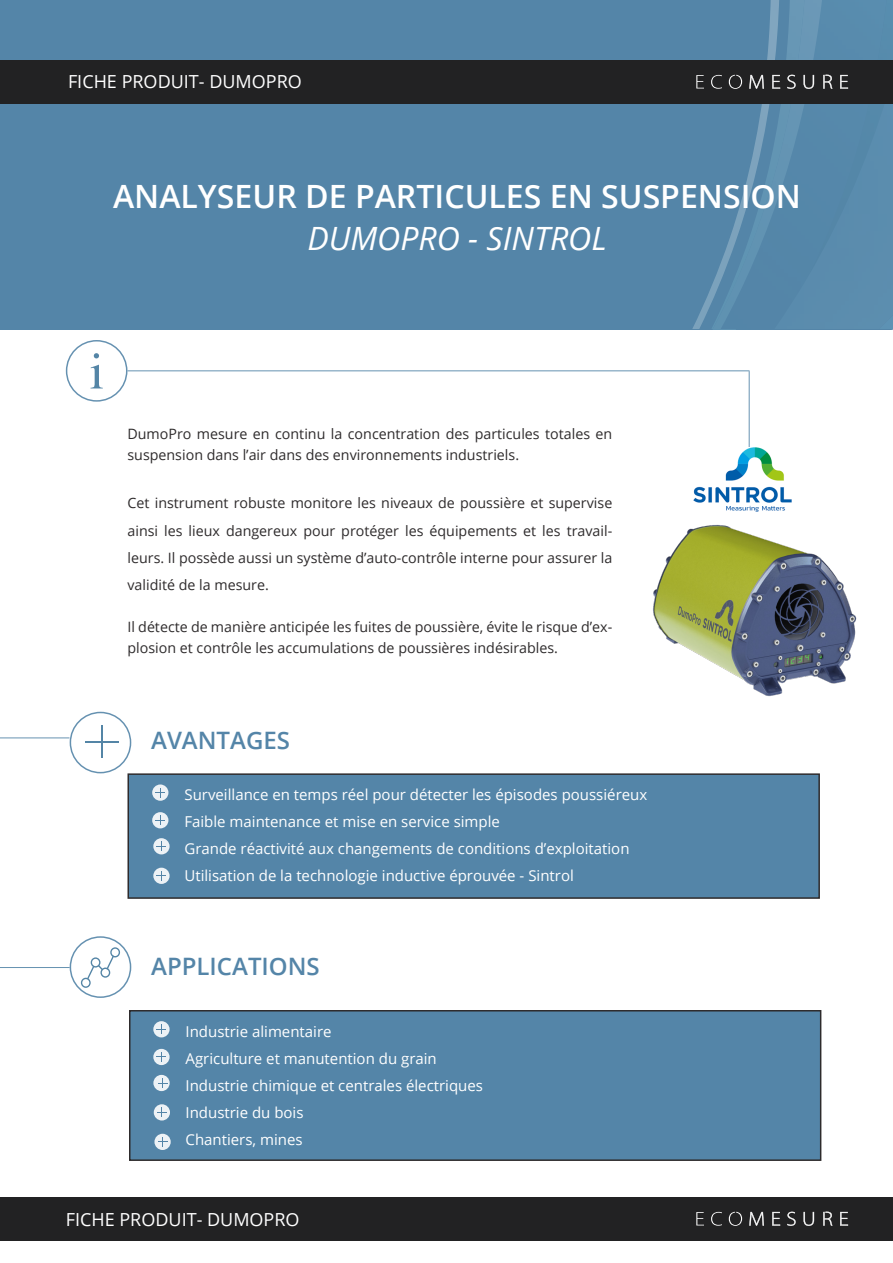
<style>
.page{position:relative;width:893px;height:1263px;background:#fff}
.page>*{position:absolute;margin:0;border:0;box-sizing:border-box;transform-origin:0 0}
.t1{font:600 32.1px "Open Sans";color:#fff}
.t2{font:italic 32.1px "Open Sans";color:#fff}
.t3{font:600 24px "Open Sans";color:#5485a8}
.t4{font:18px "Open Sans";color:#fff}
.t5{font:15px "Open Sans";color:#fff}
.t6{font:14.25px/27px "Open Sans";color:#2e2b2c}
</style>
<div class="page">
<div style="left:0;top:0;width:893px;height:329px;background:#5485a8"></div>
<img style="left:692px;top:263px;width:29px;height:66px">
<img style="left:721px;top:0;width:101px;height:327px">
<img style="left:774px;top:104px;width:119px;height:225px">
<div style="left:0;top:60px;width:893px;height:44px;background:#222223"></div>
<div style="left:0;top:1197px;width:893px;height:44px;background:#222223"></div>
<svg style="left:696px;top:75px;width:8px;height:13px"></svg>
<svg style="left:711px;top:75px;width:11px;height:14px"></svg>
<svg style="left:729px;top:75px;width:13px;height:14px"></svg>
<svg style="left:749px;top:75px;width:15px;height:14px"></svg>
<svg style="left:772px;top:75px;width:8px;height:14px"></svg>
<svg style="left:787px;top:75px;width:9px;height:14px"></svg>
<svg style="left:803px;top:75px;width:11px;height:14px"></svg>
<svg style="left:823px;top:75px;width:9px;height:14px"></svg>
<svg style="left:840px;top:75px;width:8px;height:14px"></svg>
<svg style="left:696px;top:1212px;width:8px;height:13px"></svg>
<svg style="left:711px;top:1212px;width:11px;height:14px"></svg>
<svg style="left:729px;top:1212px;width:13px;height:14px"></svg>
<svg style="left:749px;top:1212px;width:15px;height:14px"></svg>
<svg style="left:772px;top:1212px;width:8px;height:14px"></svg>
<svg style="left:787px;top:1212px;width:9px;height:14px"></svg>
<svg style="left:803px;top:1212px;width:11px;height:14px"></svg>
<svg style="left:823px;top:1211px;width:9px;height:15px"></svg>
<svg style="left:840px;top:1212px;width:8px;height:14px"></svg>
<hr style="left:127px;top:370px;width:622px;height:1px;background:#5485a8">
<hr style="left:749px;top:371px;width:1px;height:78px;background:#5485a8">
<div style="left:66px;top:340px;width:61px;height:62px;border:2px solid #5485a8;border-radius:50%"></div>
<svg style="left:91px;top:353px;width:12px;height:35px"></svg>
<hr style="left:0;top:737px;width:70px;height:1px;background:#5485a8">
<div style="left:70px;top:712px;width:61px;height:61px;border:2px solid #5485a8;border-radius:50%"></div>
<hr style="left:101px;top:725px;width:1px;height:33px;background:#5485a6">
<hr style="left:85px;top:741px;width:33px;height:1px;background:#5485a6">
<div style="left:127px;top:773px;width:693px;height:126px;background:#5485a8;border:2px solid #2e2b2c"></div>
<svg style="left:153px;top:868px;width:17px;height:16px"></svg>
<svg style="left:157px;top:871px;width:9px;height:9px"></svg>
<svg style="left:153px;top:838px;width:17px;height:16px"></svg>
<svg style="left:157px;top:842px;width:9px;height:9px"></svg>
<svg style="left:152px;top:784px;width:16px;height:17px"></svg>
<svg style="left:156px;top:788px;width:9px;height:9px"></svg>
<svg style="left:152px;top:812px;width:16px;height:16px"></svg>
<svg style="left:156px;top:816px;width:9px;height:9px"></svg>
<img style="left:694px;top:447px;width:98px;height:64px">
<hr style="left:0;top:967px;width:70px;height:1px;background:#5485a8">
<div style="left:70px;top:936px;width:61px;height:62px;border:2px solid #5485a8;border-radius:50%"></div>
<svg style="left:81px;top:947px;width:39px;height:41px"></svg>
<div style="left:129px;top:1010px;width:692px;height:151px;background:#5485a8;border:2px solid #2e2b2c"></div>
<svg style="left:154px;top:1104px;width:16px;height:16px"></svg>
<svg style="left:157px;top:1108px;width:10px;height:9px"></svg>
<svg style="left:153px;top:1075px;width:17px;height:16px"></svg>
<svg style="left:158px;top:1078px;width:9px;height:9px"></svg>
<svg style="left:153px;top:1021px;width:17px;height:16px"></svg>
<svg style="left:157px;top:1025px;width:9px;height:9px"></svg>
<svg style="left:153px;top:1049px;width:17px;height:16px"></svg>
<svg style="left:157px;top:1052px;width:9px;height:9px"></svg>
<svg style="left:154px;top:1134px;width:17px;height:16px"></svg>
<svg style="left:158px;top:1137px;width:9px;height:9px"></svg>
<img style="left:653px;top:524px;width:204px;height:173px">
<p class="t4" style="left:68px;top:69px;width:235px">FICHE PRODUIT- DUMOPRO</p>
<p class="t1" style="left:113px;top:174px;width:689px">ANALYSEUR DE PARTICULES EN SUSPENSION</p>
<p class="t2" style="left:307px;top:216px;width:301px">DUMOPRO - SINTROL</p>
<p class="t6" style="left:127px;top:423px;width:486px;line-height:21px">DumoPro mesure en continu la concentration des particules totales en suspension dans l’air dans des environnements industriels.</p>
<p class="t6" style="left:127px;top:489px;width:486px;text-align:justify">Cet instrument robuste monitore les niveaux de poussière et supervise ainsi les lieux dangereux pour protéger les équipements et les travail&shy;leurs. Il possède aussi un système d’auto-contrôle interne pour assurer la validité de la mesure.</p>
<p class="t6" style="left:127px;top:615px;width:486px;line-height:21px">Il détecte de manière anticipée les fuites de poussière, évite le risque d’ex&shy;plosion et contrôle les accumulations de poussières indésirables.</p>
<p class="t3" style="left:151px;top:724px;width:140px">AVANTAGES</p>
<p class="t5" style="left:184px;top:785px;width:464px">Surveillance en temps réel pour détecter les épisodes poussiéreux</p>
<p class="t5" style="left:184px;top:812px;width:317px">Faible maintenance et mise en service simple</p>
<p class="t5" style="left:184px;top:839px;width:447px">Grande réactivité aux changements de conditions d’exploitation</p>
<p class="t5" style="left:184px;top:866px;width:391px">Utilisation de la technologie inductive éprouvée - Sintrol</p>
<p class="t3" style="left:151px;top:949px;width:170px">APPLICATIONS</p>
<p class="t5" style="left:186px;top:1021px;width:147px">Industrie alimentaire</p>
<p class="t5" style="left:186px;top:1048px;width:253px">Agriculture et manutention du grain</p>
<p class="t5" style="left:186px;top:1075px;width:299px">Industrie chimique et centrales électriques</p>
<p class="t5" style="left:186px;top:1102px;width:119px">Industrie du bois</p>
<p class="t5" style="left:186px;top:1129px;width:119px">Chantiers, mines</p>
<p class="t4" style="left:66px;top:1207px;width:235px">FICHE PRODUIT- DUMOPRO</p>
</div>
